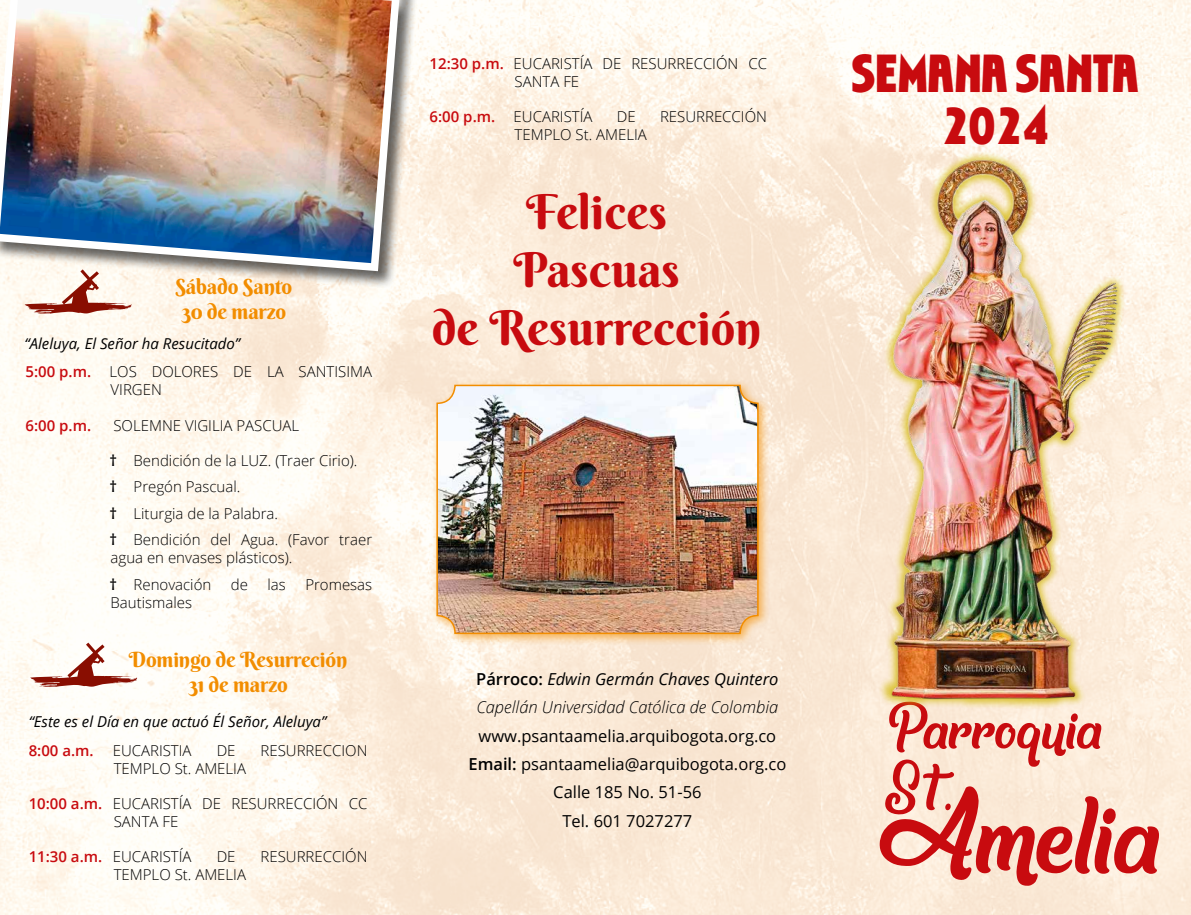
<style>
.page{position:relative;width:1191px;height:915px;background:#fff}
.page>*{position:absolute;margin:0;border:0;box-sizing:border-box;transform-origin:0 0}
.t1{font:121.5px "Another day in Paradise";color:#c80b0f}
.t2{font:70.5px "Another day in Paradise";color:#c80b0f}
.t3{font:66px "Another day in Paradise";color:#c80b0f}
.t4{font:48px/57.6px "Berkshire Swash";color:#c80b0f;text-align:center}
.t5{font:700 46.5px/51.8px "OPTI Chartres Gothic";color:#c80b0f;text-align:center}
.t6{font:21px/25.2px "Berkshire Swash";letter-spacing:-.01em;color:#f28d00}
.t7{font:16.5px/28.3px "Open Sans";color:#000;text-align:center}
.t8{font:italic 300 16.5px/28.3px "Open Sans";color:#000}
.t9{font:300 15px/26.5px "Open Sans";color:#000}
.t10{font:italic 15px/28.7px "Open Sans";color:#000}
.t11{font:600 15px "Open Sans";color:#c80b0f}
.s1{font-weight:600;font-style:normal;color:#c80b0f}
.s2{font-weight:300;font-style:normal}
.s3{font-weight:600}
.s4{font-weight:600;color:#c80b0f}
.s5{font-weight:600;font-style:normal}
.s6{font-weight:400}
</style>
<div class="page">
<img style="left:0;top:0;width:1191px;height:914px">
<div style="left:0;top:0;width:419px;height:288px;background:#000;opacity:.6"></div>
<img style="left:0;top:0;width:406px;height:275px">
<div style="left:878px;top:150px;width:248px;height:559px;background:#d2b600;opacity:.75"></div>
<img style="left:854px;top:156px;width:266px;height:558px">
<svg style="left:25px;top:269px;width:107px;height:44px"></svg>
<svg style="left:30px;top:642px;width:107px;height:44px"></svg>
<div style="left:431px;top:379px;width:339px;height:266px;background:#f28d00;opacity:.6"></div>
<img style="left:437px;top:385px;width:321px;height:248px">
<div style="left:436px;top:384px;width:322px;height:250px;border:2px solid #f28d00;border-radius:18px"></div>
<h3 class="t6" style="left:175px;top:274px;width:118px">Sábado Santo<br>30 de marzo</h3>
<p class="t10" style="left:25px;top:328px;width:349px">“Aleluya, El Señor ha Resucitado”<br><span class="s1">5:00 p.m.</span> <span class="s2">LOS DOLORES DE LA SANTISIMA</span></p>
<p class="t9" style="left:111px;top:376px;width:53px">VIRGEN</p>
<p class="t11" style="left:26px;top:414px;width:67px">6:00 p.m.</p>
<p class="t9" style="left:113px;top:411px;width:187px">SOLEMNE VIGILIA PASCUAL</p>
<p class="t9" style="left:110px;top:446px;width:264px"><span class="s3">†</span> Bendición de la LUZ. (Traer Cirio).<br><span class="s3">†</span> Pregón Pascual.<br><span class="s3">†</span> Liturgia de la Palabra.<br><span class="s3">†</span> Bendición del Agua. (Favor traer</p>
<p class="t9" style="left:110px;top:544px;width:184px">agua en envases plásticos). <span class="s3">†</span> Renovación</p>
<p class="t9" style="left:231px;top:570px;width:19px">de</p>
<p class="t9" style="left:267px;top:570px;width:20px">las</p>
<p class="t9" style="left:305px;top:570px;width:68px">Promesas</p>
<p class="t9" style="left:111px;top:588px;width:83px">Bautismales</p>
<h3 class="t6" style="left:129px;top:646px;width:220px;text-align:center">Domingo de Resurreción<br>31 de marzo</h3>
<p class="t10" style="left:29px;top:706px;width:299px">“Este es el Día en que actuó Él Señor, Aleluya”</p>
<p class="t11" style="left:29px;top:739px;width:67px">8:00 a.m.</p>
<p class="t9" style="left:113px;top:736px;width:80px">EUCARISTIA</p>
<p class="t9" style="left:217px;top:736px;width:20px">DE</p>
<p class="t9" style="left:260px;top:736px;width:108px">RESURRECCION</p>
<p class="t9" style="left:114px;top:754px;width:134px">TEMPLO St. AMELIA</p>
<p class="t9" style="left:114px;top:793px;width:255px;line-height:18px;text-indent:-85px"><span class="s4">10:00 a.m.</span> EUCARISTÍA DE RESURRECCIÓN CC<br>SANTA FE</p>
<p class="t9" style="left:29px;top:842px;width:164px"><span class="s4">11:30 a.m.</span> EUCARISTÍA</p>
<p class="t9" style="left:217px;top:842px;width:20px">DE</p>
<p class="t9" style="left:260px;top:842px;width:108px">RESURRECCIÓN</p>
<p class="t9" style="left:114px;top:860px;width:134px">TEMPLO St. AMELIA</p>
<p class="t9" style="left:514px;top:54px;width:254px;line-height:18px;text-indent:-85px"><span class="s4">12:30 p.m.</span> EUCARISTÍA DE RESURRECCIÓN CC<br>SANTA FE</p>
<p class="t9" style="left:429px;top:103px;width:164px"><span class="s4">6:00 p.m.</span> EUCARISTÍA</p>
<p class="t9" style="left:617px;top:103px;width:20px">DE</p>
<p class="t9" style="left:660px;top:103px;width:108px">RESURRECCIÓN</p>
<p class="t9" style="left:514px;top:121px;width:134px">TEMPLO St. AMELIA</p>
<h3 class="t4" style="left:432px;top:183px;width:331px">Felices<br>Pascuas<br>de Resurrección</h3>
<p class="t8" style="left:476px;top:664px;width:304px"><span class="s5">Párroco:</span> <span class="s6">Edwin Germán Chaves Quintero<br></span>Capellán Universidad Católica de Colombia</p>
<p class="t7" style="left:468px;top:720px;width:319px">www.psantaamelia.arquibogota.org.co<br><span class="s3">Email:</span> psantaamelia@arquibogota.org.co<br>Calle 185 No. 51-56<br>Tel. 601 7027277</p>
<h3 class="t5" style="left:852px;top:49px;width:288px">SEMANA SANTA<br>2024</h3>
<h3 class="t3" style="left:887px;top:691px;width:216px">Parroquia</h3>
<h1 class="t1" style="left:878px;top:767px;width:283px">Amelia</h1>
<h2 class="t2" style="left:882px;top:748px;width:72px">St.</h2>
</div>
